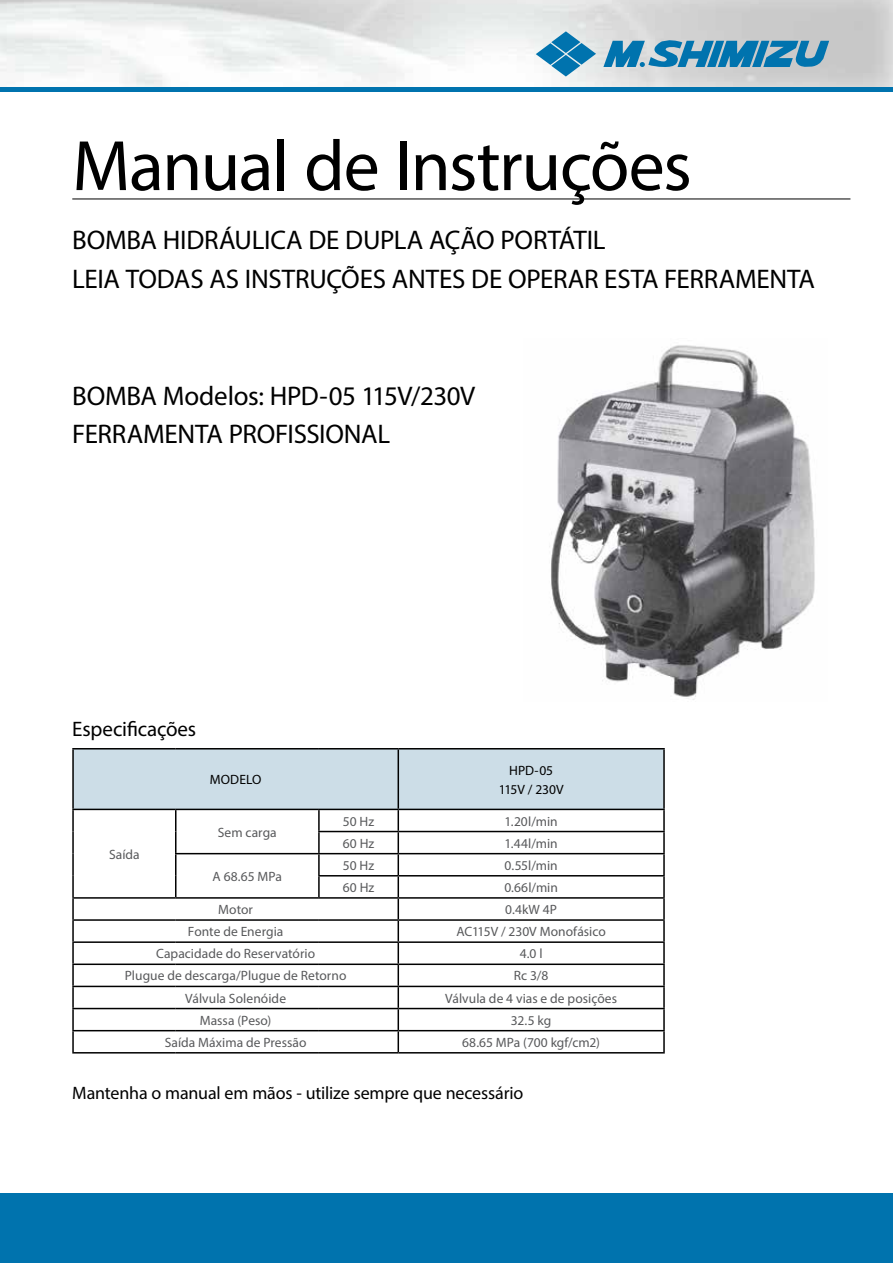
<style>
.page{position:relative;width:893px;height:1263px;background:#fff}
.page>*{position:absolute;margin:0;border:0;box-sizing:border-box;transform-origin:0 0}
.t1{font:72px "Myriad Pro";letter-spacing:-.02em;color:#000}
.t2{font:27px/38.7px "Myriad Pro";letter-spacing:-.01em;color:#000}
.t3{font:21px "Myriad Pro";letter-spacing:-.005em;color:#000}
.t4{font:18px "Myriad Pro";letter-spacing:-.01em;color:#000}
.t5{font:13.5px "Myriad Pro";letter-spacing:.005em;color:#58595b}
.t6{font:13.5px/19.2px "Myriad Pro";letter-spacing:-.005em;color:#000;text-align:center}
</style>
<div class="page">
<svg style="left:536px;top:31px;width:60px;height:46px;background:#7fb5d0"></svg>
<svg style="left:603px;top:38px;width:226px;height:31px;background:#5a9bbd"></svg>
<hr style="left:0;top:87px;width:893px;height:4px;background:#0073ae">
<div style="left:0;top:1193px;width:893px;height:70px;background:#0073ae"></div>
<hr style="left:72px;top:199px;width:778px;height:1px;background:#000">
<hr style="left:72px;top:748px;width:104px;height:1px;background:#000">
<hr style="left:72px;top:749px;width:2px;height:60px;background:#000">
<hr style="left:176px;top:748px;width:143px;height:1px;background:#000">
<hr style="left:319px;top:748px;width:79px;height:1px;background:#000">
<hr style="left:398px;top:748px;width:267px;height:1px;background:#000">
<hr style="left:663px;top:749px;width:2px;height:60px;background:#000">
<hr style="left:72px;top:809px;width:104px;height:1px;background:#000">
<hr style="left:398px;top:809px;width:267px;height:1px;background:#000">
<hr style="left:663px;top:810px;width:2px;height:21px;background:#000">
<hr style="left:398px;top:831px;width:267px;height:1px;background:#000">
<hr style="left:663px;top:832px;width:2px;height:21px;background:#000">
<hr style="left:398px;top:853px;width:267px;height:1px;background:#000">
<hr style="left:663px;top:854px;width:2px;height:21px;background:#000">
<hr style="left:398px;top:875px;width:267px;height:1px;background:#000">
<hr style="left:663px;top:876px;width:2px;height:21px;background:#000">
<hr style="left:72px;top:897px;width:104px;height:2px;background:#000">
<hr style="left:398px;top:897px;width:267px;height:2px;background:#000">
<hr style="left:663px;top:899px;width:2px;height:20px;background:#000">
<hr style="left:72px;top:919px;width:104px;height:2px;background:#000">
<hr style="left:398px;top:919px;width:267px;height:2px;background:#000">
<hr style="left:663px;top:921px;width:2px;height:20px;background:#000">
<hr style="left:72px;top:941px;width:104px;height:2px;background:#000">
<hr style="left:398px;top:941px;width:267px;height:2px;background:#000">
<hr style="left:663px;top:943px;width:2px;height:20px;background:#000">
<hr style="left:72px;top:963px;width:104px;height:2px;background:#000">
<hr style="left:398px;top:963px;width:267px;height:2px;background:#000">
<hr style="left:663px;top:965px;width:2px;height:21px;background:#000">
<hr style="left:72px;top:986px;width:104px;height:1px;background:#000">
<hr style="left:398px;top:986px;width:267px;height:1px;background:#000">
<hr style="left:663px;top:987px;width:2px;height:21px;background:#000">
<hr style="left:663px;top:1009px;width:2px;height:21px;background:#000">
<svg style="left:73px;top:749px;width:591px;height:303px"></svg>
<hr style="left:663px;top:1031px;width:2px;height:21px;background:#000">
<hr style="left:72px;top:810px;width:2px;height:21px;background:#000">
<hr style="left:72px;top:831px;width:2px;height:23px;background:#000">
<hr style="left:72px;top:854px;width:2px;height:22px;background:#000">
<hr style="left:72px;top:876px;width:2px;height:21px;background:#000">
<hr style="left:72px;top:899px;width:2px;height:20px;background:#000">
<hr style="left:72px;top:921px;width:2px;height:20px;background:#000">
<hr style="left:72px;top:943px;width:2px;height:20px;background:#000">
<hr style="left:72px;top:965px;width:2px;height:21px;background:#000">
<hr style="left:72px;top:987px;width:2px;height:21px;background:#000">
<hr style="left:72px;top:1008px;width:104px;height:1px;background:#000">
<hr style="left:72px;top:1009px;width:2px;height:21px;background:#000">
<hr style="left:176px;top:1008px;width:143px;height:1px;background:#000">
<hr style="left:319px;top:1008px;width:79px;height:1px;background:#000">
<hr style="left:398px;top:1008px;width:267px;height:1px;background:#000">
<hr style="left:72px;top:1030px;width:104px;height:1px;background:#000">
<hr style="left:72px;top:1031px;width:2px;height:21px;background:#000">
<hr style="left:176px;top:1030px;width:143px;height:1px;background:#000">
<hr style="left:319px;top:1030px;width:79px;height:1px;background:#000">
<hr style="left:398px;top:1030px;width:267px;height:1px;background:#000">
<hr style="left:72px;top:1052px;width:104px;height:1px;background:#000">
<hr style="left:176px;top:1052px;width:143px;height:1px;background:#000">
<hr style="left:319px;top:1052px;width:79px;height:1px;background:#000">
<hr style="left:398px;top:1052px;width:267px;height:1px;background:#000">
<img style="left:549px;top:345px;width:266px;height:355px">
<h1 class="t1" style="left:72px;top:122px;width:621px">Manual de Instruções</h1>
<h2 class="t2" style="left:72px;top:221px;width:744px">BOMBA HIDRÁULICA DE DUPLA AÇÃO PORTÁTIL<br>LEIA TODAS AS INSTRUÇÕES ANTES DE OPERAR ESTA FERRAMENTA</h2>
<h2 class="t2" style="left:72px;top:376px;width:404px">BOMBA Modelos: HPD-05 115V/230V<br>FERRAMENTA PROFISSIONAL</h2>
<h3 class="t3" style="left:72px;top:716px;width:125px">Especificações</h3>
<p class="t5" style="left:109px;top:846px;width:32px">Saída</p>
<p class="t6" style="left:210px;top:770px;width:53px">MODELO</p>
<p class="t6" style="left:499px;top:760px;width:66px">HPD-05<br>115V / 230V</p>
<p class="t5" style="left:218px;top:824px;width:60px">Sem carga</p>
<p class="t5" style="left:213px;top:868px;width:71px">A 68.65 MPa</p>
<p class="t5" style="left:343px;top:813px;width:33px">50 Hz</p>
<p class="t5" style="left:505px;top:813px;width:55px">1.20l/min</p>
<p class="t5" style="left:343px;top:835px;width:33px">60 Hz</p>
<p class="t5" style="left:505px;top:835px;width:55px">1.44l/min</p>
<p class="t5" style="left:343px;top:857px;width:33px">50 Hz</p>
<p class="t5" style="left:505px;top:857px;width:55px">0.55l/min</p>
<p class="t5" style="left:343px;top:879px;width:33px">60 Hz</p>
<p class="t5" style="left:504px;top:879px;width:55px">0.66l/min</p>
<p class="t5" style="left:218px;top:901px;width:36px">Motor</p>
<p class="t5" style="left:505px;top:901px;width:53px">0.4kW 4P</p>
<p class="t5" style="left:188px;top:923px;width:97px">Fonte de Energia</p>
<p class="t5" style="left:457px;top:923px;width:151px">AC115V / 230V Monofásico</p>
<p class="t5" style="left:156px;top:945px;width:161px">Capacidade do Reservatório</p>
<p class="t5" style="left:520px;top:945px;width:24px">4.0 l</p>
<p class="t5" style="left:125px;top:967px;width:223px">Plugue de descarga/Plugue de Retorno</p>
<p class="t5" style="left:514px;top:967px;width:36px">Rc 3/8</p>
<p class="t5" style="left:185px;top:990px;width:102px">Válvula Solenóide</p>
<p class="t5" style="left:445px;top:990px;width:173px">Válvula de 4 vias e de posições</p>
<p class="t5" style="left:200px;top:1012px;width:73px">Massa (Peso)</p>
<p class="t5" style="left:511px;top:1012px;width:42px">32.5 kg</p>
<p class="t5" style="left:165px;top:1034px;width:143px">Saída Máxima de Pressão</p>
<p class="t5" style="left:462px;top:1034px;width:139px">68.65 MPa (700 kgf/cm2)</p>
<h3 class="t4" style="left:72px;top:1082px;width:453px">Mantenha o manual em mãos - utilize sempre que necessário</h3>
</div>
